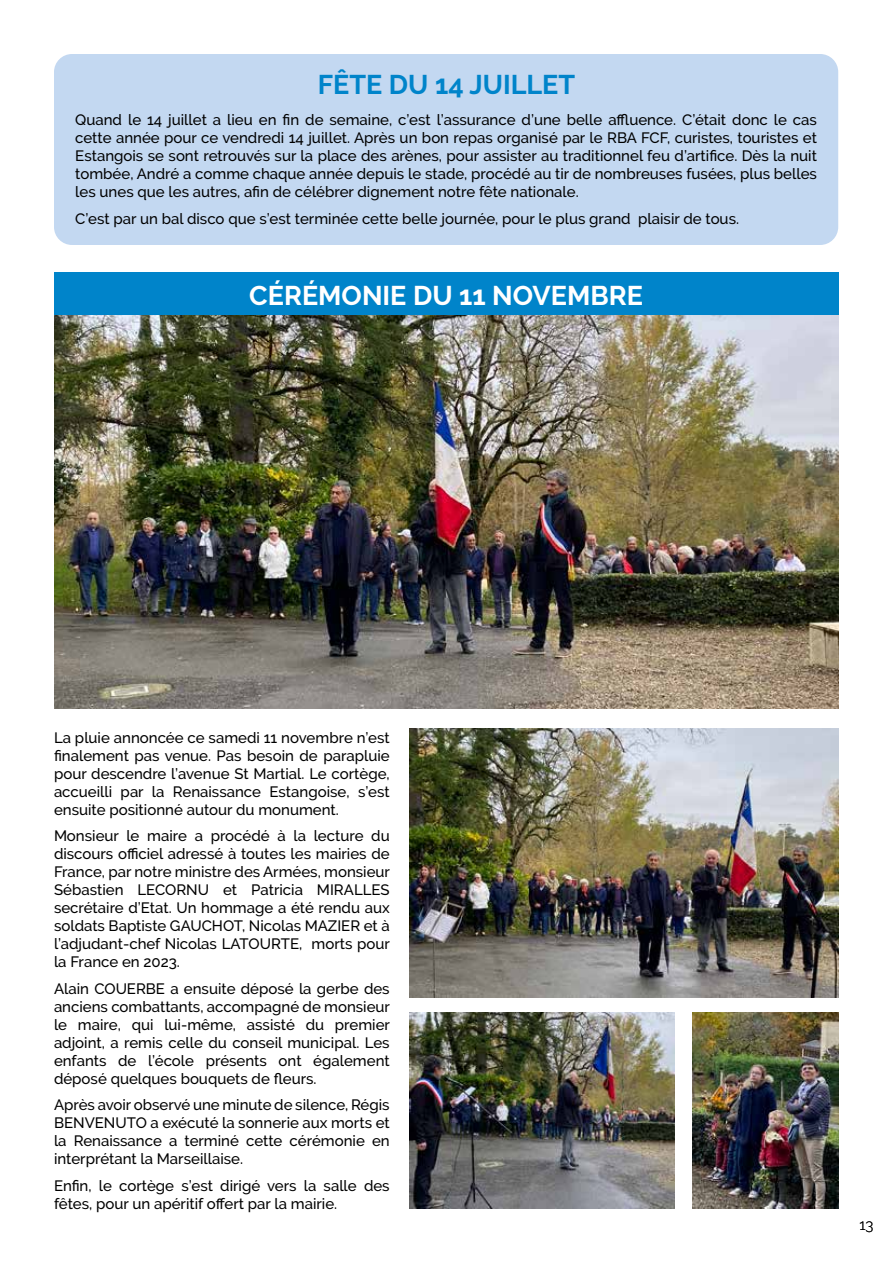
<style>
.page{position:relative;width:893px;height:1263px;background:#fff}
.page>*{position:absolute;margin:0;border:0;box-sizing:border-box;transform-origin:0 0}
.t1{font:700 27px "Raleway";color:#fff}
.t2{font:700 27px "Raleway";color:#0084ca}
.t3{font:500 15px/18px "Raleway";color:#000;text-align:justify}
.t4{font:300 15px "Raleway";color:#000}
</style>
<div class="page">
<div style="left:54px;top:272px;width:784px;height:47px;background:#0084ca"></div>
<div style="left:54px;top:54px;width:784px;height:191px;background:#c3d8f1;border-radius:18px"></div>
<img style="left:54px;top:316px;width:784px;height:392px">
<img style="left:410px;top:729px;width:429px;height:268px">
<img style="left:692px;top:1013px;width:147px;height:196px">
<img style="left:410px;top:1013px;width:264px;height:196px">
<h1 class="t2" style="left:318px;top:70px;width:259px">FÊTE DU 14 JUILLET</h1>
<p class="t3" style="left:75px;top:111px;width:743px">Quand le 14 juillet a lieu en fin de semaine, c’est l’assurance d’une belle affluence. C’était donc le cas cette année pour ce vendredi 14 juillet. Après un bon repas organisé par le RBA FCF, curistes, touristes et Estangois se sont retrouvés sur la place des arènes, pour assister au traditionnel feu d’artifice. Dès la nuit tombée, André a comme chaque année depuis le stade, procédé au tir de nombreuses fusées, plus belles les unes que les autres, afin de célébrer dignement notre fête nationale.</p>
<p class="t3" style="left:75px;top:209px;width:665px">C’est par un bal disco que s’est terminée cette belle journée, pour le plus grand plaisir de tous.</p>
<h1 class="t1" style="left:249px;top:280px;width:395px">CÉRÉMONIE DU 11 NOVEMBRE</h1>
<p class="t3" style="left:54px;top:729px;width:337px">La pluie annoncée ce samedi 11 novembre n’est finalement pas venue. Pas besoin de parapluie pour descendre l’avenue St Martial. Le cortège, accueilli par la Renaissance Estangoise, s’est ensuite positionné autour du monument.</p>
<p class="t3" style="left:54px;top:827px;width:338px">Monsieur le maire a procédé à la lecture du discours officiel adressé à toutes les mairies de France, par notre ministre des Armées, monsieur Sébastien LECORNU et Patricia MIRALLES secrétaire d’Etat. Un hommage a été rendu aux soldats Baptiste GAUCHOT, Nicolas MAZIER et à l’adjudant-chef Nicolas LATOURTE, morts pour la France en 2023.</p>
<p class="t3" style="left:54px;top:980px;width:338px">Alain COUERBE a ensuite déposé la gerbe des anciens combattants, accompagné de monsieur le maire, qui lui-même, assisté du premier adjoint, a remis celle du conseil municipal. Les enfants de l’école présents ont également déposé quelques bouquets de fleurs.</p>
<p class="t3" style="left:54px;top:1096px;width:337px">Après avoir observé une minute de silence, Régis BENVENUTO a exécuté la sonnerie aux morts et la Renaissance a terminé cette cérémonie en interprétant la Marseillaise.</p>
<p class="t3" style="left:54px;top:1177px;width:337px">Enfin, le cortège s’est dirigé vers la salle des fêtes, pour un apéritif offert par la mairie.</p>
<p class="t4" style="left:859px;top:1216px;width:16px">13</p>
</div>
